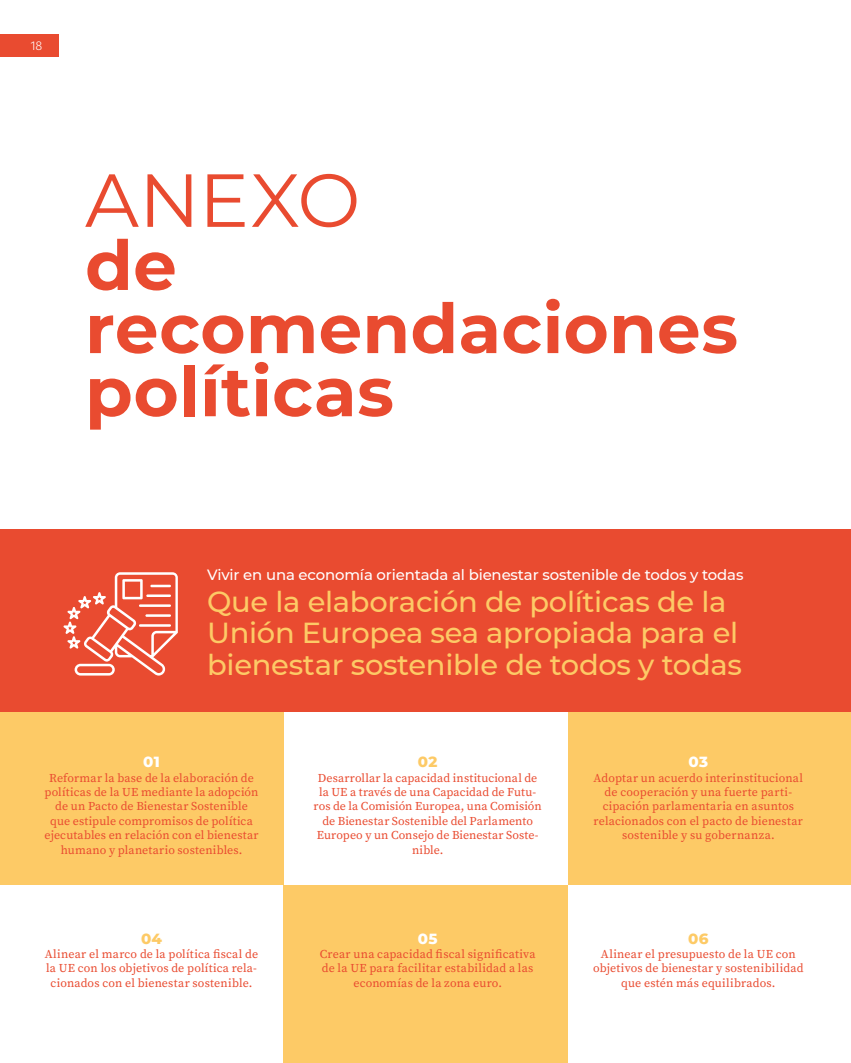
<style>
.page{position:relative;width:851px;height:1063px;background:#fff}
.page>*{position:absolute;margin:0;border:0;box-sizing:border-box;transform-origin:0 0}
.t1{font:75px "Montserrat";letter-spacing:-.005em;color:#e94b30}
.t2{font:700 69px/63.2px "Montserrat";letter-spacing:.005em;color:#e94b30}
.t3{font:500 28.95px/31.7px "Montserrat";letter-spacing:-.01em;color:#fdca66}
.t4{font:800 15px "Montserrat";color:#fdca66}
.t5{font:800 15px "Montserrat";color:#fff}
.t6{font:500 14.85px "Montserrat";letter-spacing:-.01em;color:#fff}
.t7{font:300 12.75px "Fira Sans";color:#fff}
.t8{font:12px/14.4px "Source Serif Pro";letter-spacing:.01em;color:#e94b30;text-align:center}
</style>
<div class="page">
<div style="left:0;top:34px;width:58px;height:22px;background:#e94b30"></div>
<div style="left:283px;top:885px;width:285px;height:178px;background:#fdca66"></div>
<div style="left:568px;top:711px;width:282px;height:174px;background:#fdca66"></div>
<div style="left:0;top:711px;width:283px;height:174px;background:#fdca66"></div>
<div style="left:0;top:529px;width:850px;height:182px;background:#e94b30"></div>
<svg style="left:63px;top:572px;width:115px;height:104px"></svg>
<p class="t7" style="left:30px;top:36px;width:14px">18</p>
<h1 class="t1" style="left:85px;top:149px;width:277px">ANEXO</h1>
<h2 class="t2" style="left:85px;top:230px;width:654px">de recomendaciones políticas</h2>
<p class="t6" style="left:207px;top:565px;width:537px">Vivir en una economía orientada al bienestar sostenible de todos y todas</p>
<h3 class="t3" style="left:207px;top:584px;width:536px">Que la elaboración de políticas de la<br>Unión Europea sea apropiada para el bienestar sostenible de todos y todas</h3>
<p class="t5" style="left:143px;top:751px;width:18px">01</p>
<p class="t8" style="left:44px;top:770px;width:216px">Reformar la base de la elaboración de políticas de la UE mediante la adopción de un Pacto de Bienestar Sostenible que estipule compromisos de política ejecutables en relación con el bienestar humano y planetario sostenibles.</p>
<p class="t4" style="left:141px;top:927px;width:22px">04</p>
<p class="t8" style="left:45px;top:947px;width:215px">Alinear el marco de la política fiscal de la UE con los objetivos de política rela&shy;cionados con el bienestar sostenible.</p>
<p class="t4" style="left:418px;top:751px;width:21px">02</p>
<p class="t8" style="left:313px;top:770px;width:229px">Desarrollar la capacidad institucional de la UE a través de una Capacidad de Futu&shy;ros de la Comisión Europea, una Comisión de Bienestar Sostenible del Parlamento Europeo y un Consejo de Bienestar Soste&shy;nible.</p>
<p class="t5" style="left:418px;top:927px;width:21px">05</p>
<p class="t8" style="left:320px;top:947px;width:217px">Crear una capacidad fiscal significativa de la UE para facilitar estabilidad a las economías de la zona euro.</p>
<p class="t5" style="left:688px;top:751px;width:21px">03</p>
<p class="t8" style="left:593px;top:770px;width:211px">Adoptar un acuerdo interinstitucional de cooperación y una fuerte parti&shy;cipación parlamentaria en asuntos relacionados con el pacto de bienestar sostenible y su gobernanza.</p>
<p class="t4" style="left:688px;top:927px;width:22px">06</p>
<p class="t8" style="left:593px;top:947px;width:212px">Alinear el presupuesto de la UE con objetivos de bienestar y sostenibilidad que estén más equilibrados.</p>
</div>
